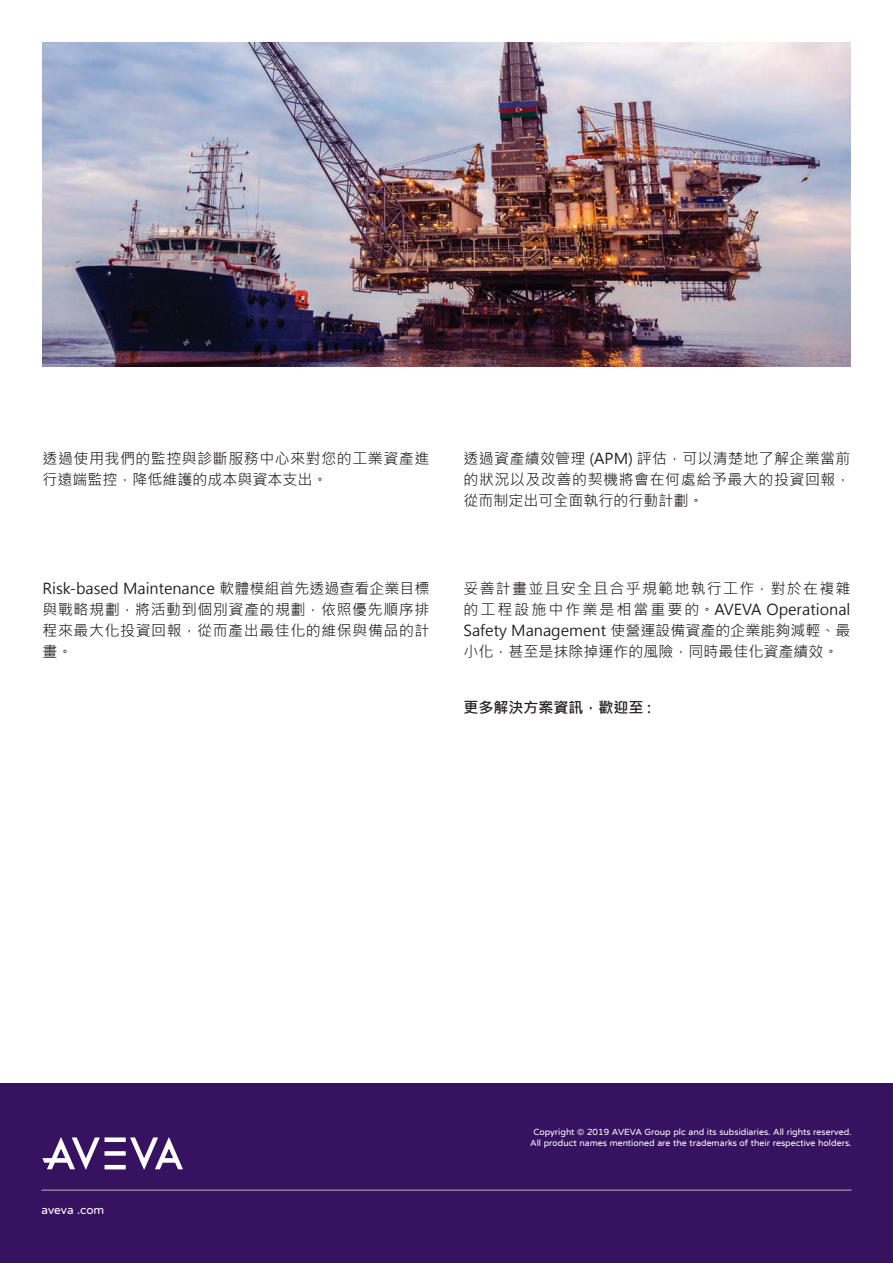
<style>
.page{position:relative;width:893px;height:1263px;background:#fff}
.page>*{position:absolute;margin:0;border:0;box-sizing:border-box;transform-origin:0 0}
.t1{font:15px/21px "Microsoft Jheng Hei";letter-spacing:.035em;color:#231f20;text-align:justify}
.t2{font:700 15px "Microsoft Jheng Hei";color:#231f20}
.t3{font:12px "jf openhuninn 1.0";color:#fff}
.t4{font:9px/10.8px "jf openhuninn 1.0";color:#fff;text-align:center}
</style>
<div class="page">
<div style="left:0;top:1084px;width:893px;height:179px;background:#371260"></div>
<hr style="left:41px;top:1189px;width:810px;height:2px;background:#a3a7a9">
<hr style="left:105px;top:1165px;width:21px;height:4px;background:#fff">
<div style="left:105px;top:1151px;width:21px;height:5px;background:#fff"></div>
<div style="left:105px;top:1137px;width:21px;height:5px;background:#fff"></div>
<svg style="left:42px;top:1137px;width:58px;height:32px"></svg>
<svg style="left:130px;top:1137px;width:53px;height:32px"></svg>
<img style="left:42px;top:43px;width:808px;height:324px">
<p class="t1" style="left:43px;top:448px;width:388px">透過使用我們的監控與診斷服務中心來對您的工業資產進行遠端監控，降低維護的成本與資本支出。</p>
<p class="t1" style="left:43px;top:578px;width:389px">Risk-based Maintenance 軟體模組首先透過查看企業目標與戰略規劃，將活動到個別資產的規劃，依照優先順序排程來最大化投資回報，從而產出最佳化的維保與備品的計畫。</p>
<p class="t1" style="left:463px;top:448px;width:389px">透過資產績效管理 (APM) 評估，可以清楚地了解企業當前的狀況以及改善的契機將會在何處給予最大的投資回報，從而制定出可全面執行的行動計劃。</p>
<p class="t1" style="left:463px;top:578px;width:389px">妥善計畫並且安全且合乎規範地執行工作，對於在複雜的工程設施中作業是相當重要的。AVEVA Operational Safety Management 使營運設備資產的企業能夠減輕、最小化，甚至是抹除掉運作的風險，同時最佳化資產績效。</p>
<p class="t2" style="left:463px;top:698px;width:189px">更多解決方案資訊，歡迎至 :</p>
<p class="t3" style="left:41px;top:1202px;width:64px">aveva .com</p>
<p class="t4" style="left:530px;top:1126px;width:323px">Copyright © 2019 AVEVA Group plc and its subsidiaries. All rights reserved.<br>All product names mentioned are the trademarks of their respective holders.</p>
</div>
